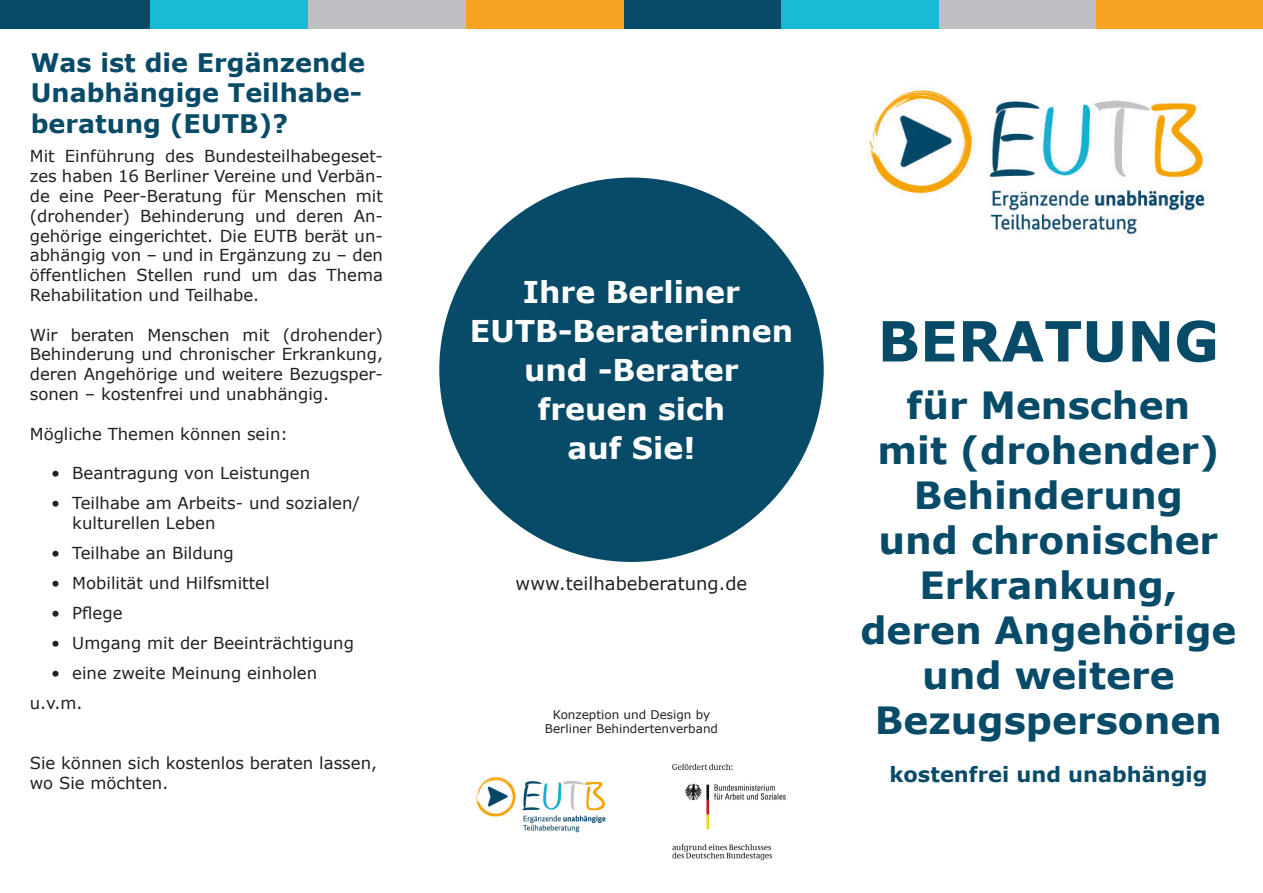
<style>
.page{position:relative;width:1263px;height:893px;background:#fff}
.page>*{position:absolute;margin:0;border:0;box-sizing:border-box;transform-origin:0 0}
.t1{font:700 55.5px "Verdana";color:#084b68}
.t2{font:700 37.5px/45px "Verdana";color:#084b68;text-align:center}
.t3{font:700 30px "Verdana";color:#fff}
.t4{font:700 25.5px "Verdana";color:#084b68}
.t5{font:700 21px "Verdana";color:#084b68}
.t6{font:18px "Verdana";color:#231f20}
.t7{font:16.5px/19.8px "Verdana";color:#231f20;text-align:justify}
.t8{font:12px "Verdana";color:#231f20}
</style>
<div class="page">
<img style="left:475px;top:776px;width:131px;height:57px">
<img style="left:801px;top:88px;width:407px;height:209px">
<img style="left:672px;top:763px;width:114px;height:98px">
<div style="left:439px;top:178px;width:385px;height:384px;background:#084b68;border-radius:50%"></div>
<div style="left:0;top:0;width:150px;height:29px;background:#084b68"></div>
<div style="left:150px;top:0;width:158px;height:29px;background:#18bbd5"></div>
<div style="left:308px;top:0;width:158px;height:29px;background:#bebfc2"></div>
<div style="left:466px;top:0;width:158px;height:29px;background:#f9a323"></div>
<div style="left:624px;top:0;width:157px;height:29px;background:#084b68"></div>
<div style="left:781px;top:0;width:158px;height:29px;background:#18bbd5"></div>
<div style="left:939px;top:0;width:158px;height:29px;background:#bebfc2"></div>
<div style="left:1097px;top:0;width:166px;height:29px;background:#f9a323"></div>
<p class="t4" style="left:31px;top:46px;width:336px">Was ist die Ergänzende</p>
<p class="t4" style="left:31px;top:76px;width:333px">Unabhängige Teilhabe-</p>
<p class="t4" style="left:31px;top:107px;width:259px">beratung (EUTB)?</p>
<p class="t7" style="left:30px;top:147px;width:355px">Mit Einführung des Bundesteilhabegeset&shy;zes haben 16 Berliner Vereine und Verbän&shy;de eine Peer-Beratung für Menschen mit (drohender) Behinderung und deren An&shy;gehörige eingerichtet. Die EUTB berät un&shy;abhängig von – und in Ergänzung zu – den öffentlichen Stellen rund um das Thema Rehabilitation und Teilhabe.</p>
<p class="t7" style="left:30px;top:325px;width:355px">Wir beraten Menschen mit (drohender)<br>Behinderung und chronischer Erkrankung, deren Angehörige und weitere Bezugsper&shy;sonen – kostenfrei und unabhängig.</p>
<p class="t7" style="left:30px;top:424px;width:260px">Mögliche Themen können sein:</p>
<p class="t7" style="left:51px;top:463px;width:261px">• Beantragung von Leistungen</p>
<p class="t7" style="left:72px;top:493px;width:289px;text-indent:-21px">• Teilhabe am Arbeits- und sozialen/ kulturellen Leben</p>
<p class="t7" style="left:51px;top:543px;width:184px">• Teilhabe an Bildung</p>
<p class="t7" style="left:51px;top:573px;width:220px">• Mobilität und Hilfsmittel</p>
<p class="t7" style="left:51px;top:603px;width:73px">• Pflege</p>
<p class="t7" style="left:51px;top:633px;width:304px">• Umgang mit der Beeinträchtigung</p>
<p class="t7" style="left:51px;top:663px;width:268px">• eine zweite Meinung einholen</p>
<p class="t7" style="left:30px;top:693px;width:54px">u.v.m.</p>
<p class="t7" style="left:30px;top:753px;width:349px">Sie können sich kostenlos beraten lassen,</p>
<p class="t7" style="left:30px;top:773px;width:140px">wo Sie möchten.</p>
<p class="t3" style="left:523px;top:273px;width:219px">Ihre Berliner</p>
<p class="t3" style="left:470px;top:312px;width:325px">EUTB-Beraterinnen</p>
<p class="t3" style="left:524px;top:351px;width:216px">und -Berater</p>
<p class="t3" style="left:538px;top:390px;width:189px">freuen sich</p>
<p class="t3" style="left:567px;top:429px;width:129px">auf Sie!</p>
<p class="t6" style="left:516px;top:572px;width:233px">www.teilhabeberatung.de</p>
<p class="t8" style="left:553px;top:707px;width:159px">Konzeption und Design by</p>
<p class="t8" style="left:545px;top:721px;width:175px">Berliner Behindertenverband</p>
<p class="t1" style="left:878px;top:305px;width:343px">BERATUNG</p>
<p class="t2" style="left:906px;top:383px;width:285px">für Menschen</p>
<p class="t2" style="left:877px;top:428px;width:343px">mit (drohender)<br>Behinderung</p>
<p class="t2" style="left:878px;top:518px;width:341px">und chronischer<br>Erkrankung,</p>
<p class="t2" style="left:860px;top:608px;width:378px">deren Angehörige und weitere</p>
<p class="t2" style="left:875px;top:698px;width:349px">Bezugspersonen</p>
<p class="t5" style="left:889px;top:760px;width:319px">kostenfrei und unabhängig</p>
</div>
